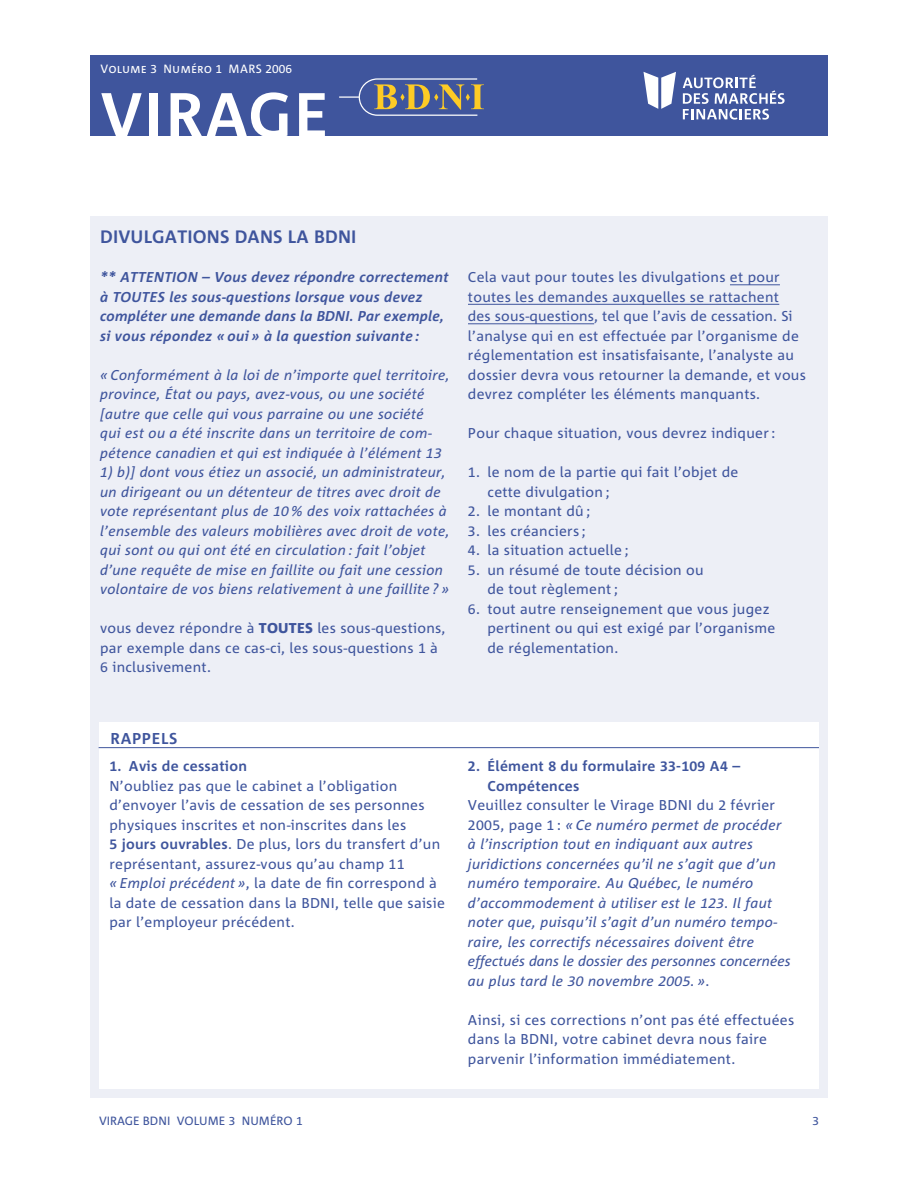
<style>
.page{position:relative;width:918px;height:1188px;background:#fff}
.page>*{position:absolute;margin:0;border:0;box-sizing:border-box;transform-origin:0 0}
.t1{font:700 63px "Corpid Caps";color:#fff}
.t2{font:700 18px "Corpid";letter-spacing:.01em;color:#3f559d}
.t3{font:700 15.75px "Corpid Caps";letter-spacing:.01em;color:#3f559d}
.t4{font:14.25px/19.5px "Corpid";letter-spacing:.02em;color:#3f559d}
.t5{font:italic 14.25px/19.5px "Corpid";letter-spacing:.02em;color:#3f559d}
.t6{font:italic 700 14.25px/19.5px "Corpid";letter-spacing:.02em;color:#3f559d}
.t7{font:italic 14.25px "Corpid";color:#3f559d}
.t8{font:700 14.25px "Corpid";letter-spacing:.02em;color:#3f559d}
.t9{font:12px "Corpid";color:#3f559d}
.t10{font:12px "Corpid Caps";color:#fff}
.t11{font:12px "Corpid Caps";color:#3f559d}
.s1{font-family:"Corpid Caps"}
.s2{font-weight:800}
.s3{font-family:"Corpid Caps";font-weight:700}
.s4{font-weight:700}
.s5{font-style:italic}
.s6{font-family:"Corpid Caps";font-style:normal}
.s7{font-style:normal}
</style>
<div class="page">
<div style="left:90px;top:216px;width:738px;height:882px;background:#edeff6"></div>
<div style="left:99px;top:723px;width:720px;height:366px;background:#fff"></div>
<div style="left:90px;top:55px;width:738px;height:81px;background:#3f559d"></div>
<svg style="left:339px;top:78px;width:145px;height:38px"></svg>
<svg style="left:644px;top:72px;width:32px;height:37px"></svg>
<svg style="left:683px;top:75px;width:102px;height:45px"></svg>
<hr style="left:730px;top:284px;width:50px;height:1px;background:#3f559d">
<hr style="left:468px;top:304px;width:311px;height:1px;background:#3f559d">
<hr style="left:468px;top:323px;width:126px;height:1px;background:#3f559d">
<hr style="left:99px;top:747px;width:720px;height:1px;background:#3f559d">
<p class="t10" style="left:100px;top:65px;width:193px">Volume 3 Numéro 1 MARS 2006</p>
<h1 class="t1" style="left:100px;top:93px;width:231px">VIRAGE</h1>
<p class="t2" style="left:100px;top:230px;width:258px">DIVULGATIONS DANS LA BDNI</p>
<p class="t6" style="left:100px;top:269px;width:350px">** ATTENTION – Vous devez répondre correctement à TOUTES les sous-questions lorsque vous devez compléter une demande dans la BDNI. Par exemple, si vous répondez « oui » à la question suivante :</p>
<p class="t5" style="left:100px;top:366px;width:351px">« Conformément à la loi de n’importe quel territoire, province, État ou pays, avez-vous, ou une société [autre que celle qui vous parraine ou une société<br>qui est ou a été inscrite dans un territoire de com&shy;pétence canadien et qui est indiquée à l’élément <span class="s1">13</span></p>
<p class="t5" style="left:100px;top:463px;width:351px"><span class="s1">1</span>) b)] dont vous étiez un associé, un administrateur, un dirigeant ou un détenteur de titres avec droit de vote représentant plus de <span class="s1">10 %</span> des voix rattachées à l’ensemble des valeurs mobilières avec droit de vote, qui sont ou qui ont été en circulation : fait l’objet d’une requête de mise en faillite ou fait une cession volontaire de vos biens relativement à une faillite ? »</p>
<p class="t4" style="left:100px;top:619px;width:347px">vous devez répondre à <span class="s2">TOUTES</span> les sous-questions, par exemple dans ce cas-ci, les sous-questions <span class="s1">1</span> à<br><span class="s1">6</span> inclusivement.</p>
<p class="t4" style="left:468px;top:268px;width:339px">Cela vaut pour toutes les divulgations et pour toutes les demandes auxquelles se rattachent<br>des sous-questions, tel que l’avis de cessation. Si l’analyse qui en est effectuée par l’organisme de réglementation est insatisfaisante, l’analyste au dossier devra vous retourner la demande, et vous devrez compléter les éléments manquants.</p>
<p class="t4" style="left:468px;top:424px;width:309px">Pour chaque situation, vous devrez indiquer :</p>
<p class="t4" style="left:487px;top:463px;width:252px;text-indent:-19px"><span class="s1">1.</span> le nom de la partie qui fait l’objet de cette divulgation ;</p>
<p class="t4" style="left:468px;top:502px;width:124px"><span class="s1">2.</span> le montant dû ;</p>
<p class="t4" style="left:468px;top:522px;width:119px"><span class="s1">3.</span> les créanciers ;</p>
<p class="t4" style="left:468px;top:541px;width:162px"><span class="s1">4.</span> la situation actuelle ;</p>
<p class="t4" style="left:487px;top:561px;width:218px;text-indent:-19px"><span class="s1">5.</span> un résumé de toute décision ou de tout règlement ;</p>
<p class="t4" style="left:487px;top:600px;width:289px;text-indent:-19px"><span class="s1">6.</span> tout autre renseignement que vous jugez pertinent ou qui est exigé par l’organisme de réglementation.</p>
<p class="t3" style="left:111px;top:733px;width:69px">RAPPELS</p>
<p class="t4" style="left:109px;top:757px;width:337px"><span class="s3">1</span><span class="s4">. Avis de cessation<br></span>N’oubliez pas que le cabinet a l’obligation d’envoyer l’avis de cessation de ses personnes physiques inscrites et non-inscrites dans les<br><span class="s3">5</span> <span class="s4">jours ouvrables</span>. De plus, lors du transfert d’un représentant, assurez-vous qu’au champ <span class="s1">11<br></span><span class="s5">« Emploi précédent »</span>, la date de fin correspond à la date de cessation dans la BDNI, telle que saisie par l’employeur précédent.</p>
<p class="t8" style="left:468px;top:761px;width:274px"><span class="s1">2.</span> Élément <span class="s1">8</span> du formulaire <span class="s1">33-109 A4</span> –</p>
<p class="t8" style="left:487px;top:781px;width:94px">Compétences</p>
<p class="t4" style="left:468px;top:796px;width:308px">Veuillez consulter le Virage BDNI du <span class="s1">2</span> février</p>
<p class="t5" style="left:468px;top:816px;width:315px"><span class="s6">2005</span><span class="s7">, page</span> <span class="s6">1</span> <span class="s7">:</span> « Ce numéro permet de procéder</p>
<p class="t5" style="left:468px;top:835px;width:287px">à l’inscription tout en indiquant aux autres</p>
<p class="t5" style="left:468px;top:855px;width:310px">juridictions concernées qu’il ne s’agit que d’un</p>
<p class="t5" style="left:468px;top:874px;width:287px">numéro temporaire. Au Québec, le numéro</p>
<p class="t5" style="left:468px;top:894px;width:306px">d’accommodement à utiliser est le <span class="s1">123</span>. Il faut</p>
<p class="t5" style="left:468px;top:913px;width:311px">noter que, puisqu’il s’agit d’un numéro tempo-</p>
<p class="t5" style="left:468px;top:933px;width:288px">raire, les correctifs nécessaires doivent être</p>
<p class="t7" style="left:468px;top:954px;width:324px">effectués dans le dossier des personnes concernées</p>
<p class="t5" style="left:468px;top:972px;width:243px">au plus tard le <span class="s1">30</span> novembre <span class="s1">2005</span>. »<span class="s7">.</span></p>
<p class="t4" style="left:468px;top:1011px;width:328px">Ainsi, si ces corrections n’ont pas été effectuées dans la BDNI, votre cabinet devra nous faire parvenir l’information immédiatement.</p>
<p class="t9" style="left:99px;top:1115px;width:205px">VIRAGE BDNI VOLUME <span class="s1">3</span> NUMÉRO <span class="s1">1</span></p>
<p class="t11" style="left:812px;top:1117px;width:8px">3</p>
</div>
